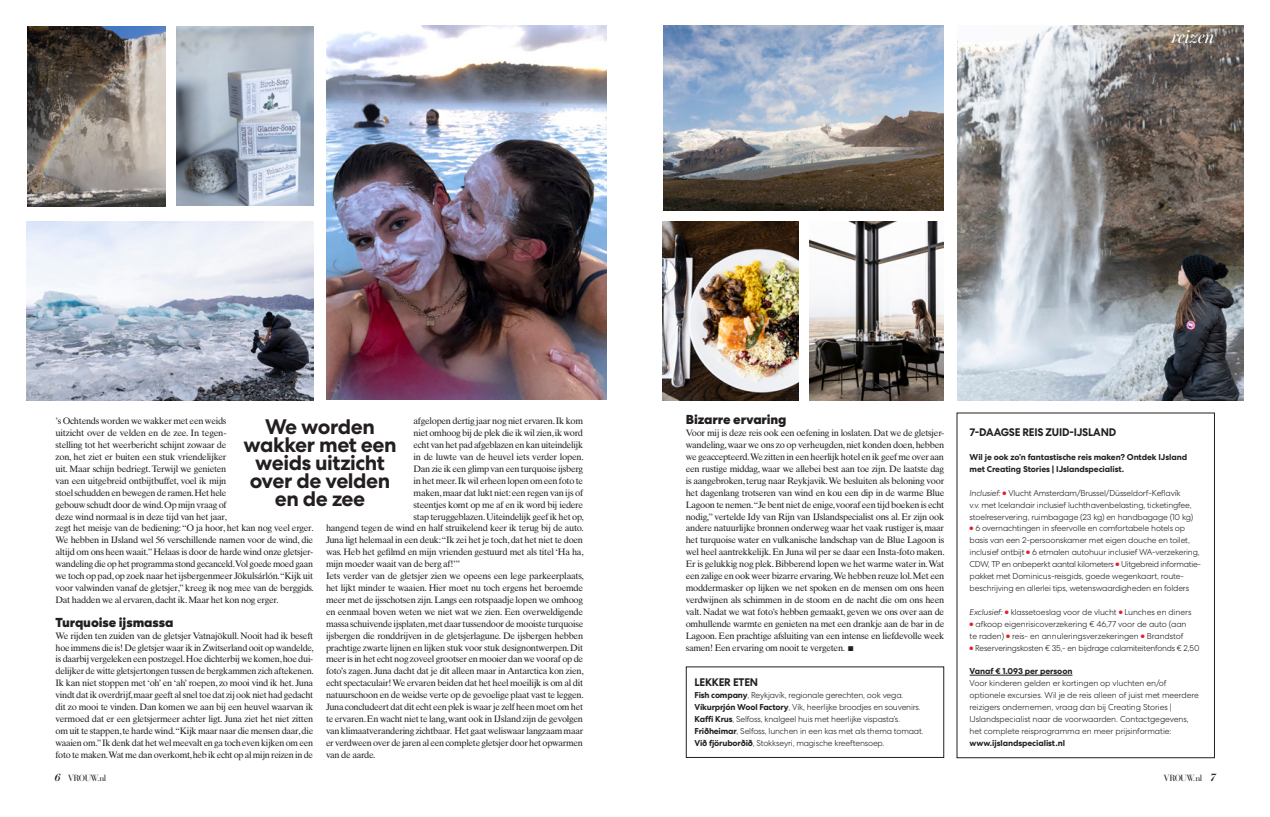
<style>
.page{position:relative;width:1270px;height:817px;background:#fff}
.page>*{position:absolute;margin:0;border:0;box-sizing:border-box;transform-origin:0 0}
.t1{font:700 21px/18px "Centra No 2";letter-spacing:-.02em;color:#231f20;text-align:center}
.t2{font:italic 20px "Austin";color:#231f20}
.t3{font:italic 20px "Austin";color:#fff}
.t4{font:800 13px "Centra No 2";letter-spacing:-.01em;color:#231f20}
.t5{font:700 11px "Centra No 2";letter-spacing:-.02em;color:#231f20}
.t6{font:9.3px/11.9px "Times Ten LT Std";letter-spacing:-.03em;color:#231f20;text-align:justify}
.t7{font:8.8px "Bauer Bodoni Std";letter-spacing:-.06em;color:#231f20}
.t8{font:300 8.5px/11.9px "Centra No 2";letter-spacing:-.02em;color:#231f20}
.t9{font:700 8.5px/11.9px "Centra No 2";letter-spacing:-.01em;color:#231f20}
.s1{font-weight:700}
.s2{font-style:italic}
.s3{color:#e41f25}
.s4{font-family:"Austin";font-weight:500;font-style:italic;font-size:11px}
</style>
<div class="page">
<img style="left:326px;top:26px;width:281px;height:374px">
<img style="left:27px;top:221px;width:286px;height:179px">
<img style="left:663px;top:26px;width:281px;height:184px">
<img style="left:663px;top:221px;width:136px;height:179px">
<img style="left:27px;top:26px;width:139px;height:180px">
<img style="left:810px;top:221px;width:134px;height:179px">
<img style="left:177px;top:26px;width:136px;height:180px">
<img style="left:957px;top:26px;width:286px;height:374px">
<hr style="left:970px;top:674px;width:102px;height:1px;background:#231f20">
<h2 class="t2" style="left:55px;top:23px;width:44px">reizen</h2>
<h2 class="t3" style="left:1172px;top:23px;width:44px">reizen</h2>
<p class="t6" style="left:56px;top:415px;width:260px;text-align:left">’s Ochtends worden we wakker met een weids<br>uitzicht over de velden en de zee. In tegen-<br>stelling tot het weerbericht schijnt zowaar de<br>zon, het ziet er buiten een stuk vriendelijker<br>uit. Maar schijn bedriegt. Terwijl we genieten<br>van een uitgebreid ontbijtbuffet, voel ik mijn<br>stoel schudden en bewegen de ramen. Het hele<br>gebouw schudt door de wind. Op mijn vraag of<br>deze wind normaal is in deze tijd van het jaar,<br>zegt het meisje van de bediening: “O ja hoor, het kan nog veel erger.<br>We hebben in IJsland wel 56 verschillende namen voor de wind, die altijd om ons heen waait.” Helaas is door de harde wind onze gletsjer&shy;wandeling die op het programma stond gecanceld.Vol goede moed gaan we toch op pad, op zoek naar het ijsbergenmeer Jökulsárlón. “Kijk uit voor valwinden vanaf de gletsjer,” kreeg ik nog mee van de berggids.<br>Dat hadden we al ervaren, dacht ik. Maar het kon nog erger.</p>
<h3 class="t4" style="left:56px;top:614px;width:119px">Turquoise ijsmassa</h3>
<p class="t6" style="left:56px;top:629px;width:260px">We rijden ten zuiden van de gletsjer Vatnajökull. Nooit had ik beseft hoe immens die is! De gletsjer waar ik in Zwitserland ooit op wandelde, is daarbij vergeleken een postzegel. Hoe dichterbij we komen, hoe dui&shy;delijker de witte gletsjertongen tussen de bergkammen zich aftekenen.<br>Ik kan niet stoppen met ‘oh’ en ‘ah’ roepen, zo mooi vind ik het. Juna vindt dat ik overdrijf, maar geeft al snel toe dat zij ook niet had gedacht dit zo mooi te vinden. Dan komen we aan bij een heuvel waarvan ik vermoed dat er een gletsjermeer achter ligt. Juna ziet het niet zitten om uit te stappen, te harde wind. “Kijk maar naar die mensen daar, die waaien om.” Ik denk dat het wel meevalt en ga toch even kijken om een foto te maken.Wat me dan overkomt, heb ik echt op al mijn reizen in de</p>
<p class="t6" style="left:414px;top:415px;width:171px">afgelopen dertig jaar nog niet ervaren. Ik kom</p>
<p class="t6" style="left:414px;top:427px;width:171px">niet omhoog bij de plek die ik wil zien, ik word</p>
<p class="t6" style="left:414px;top:439px;width:171px">echt van het pad afgeblazen en kan uiteindelijk</p>
<p class="t6" style="left:414px;top:450px;width:172px">in de luwte van de heuvel iets verder lopen.</p>
<p class="t6" style="left:414px;top:462px;width:171px">Dan zie ik een glimp van een turquoise ijsberg</p>
<p class="t6" style="left:414px;top:474px;width:171px">in het meer. Ik wil erheen lopen om een foto te</p>
<p class="t6" style="left:414px;top:486px;width:171px">maken, maar dat lukt niet: een regen van ijs of</p>
<p class="t6" style="left:414px;top:498px;width:171px">steentjes komt op me af en ik word bij iedere</p>
<p class="t6" style="left:414px;top:510px;width:172px">stap teruggeblazen. Uiteindelijk geef ik het op,</p>
<p class="t6" style="left:326px;top:522px;width:259px">hangend tegen de wind en half struikelend keer ik terug bij de auto.</p>
<p class="t6" style="left:326px;top:534px;width:259px">Juna ligt helemaal in een deuk: “Ik zei het je toch, dat het niet te doen</p>
<p class="t6" style="left:326px;top:546px;width:259px">was. Heb het gefilmd en mijn vrienden gestuurd met als titel ‘Ha ha,</p>
<p class="t6" style="left:326px;top:558px;width:136px">mijn moeder waait van de berg af!’”</p>
<p class="t6" style="left:326px;top:569px;width:259px">Iets verder van de gletsjer zien we opeens een lege parkeerplaats,</p>
<p class="t6" style="left:326px;top:581px;width:259px">het lijkt minder te waaien. Hier moet nu toch ergens het beroemde</p>
<p class="t6" style="left:326px;top:593px;width:259px">meer met de ijsschotsen zijn. Langs een rotspaadje lopen we omhoog</p>
<p class="t6" style="left:326px;top:605px;width:259px">en eenmaal boven weten we niet wat we zien. Een overweldigende</p>
<p class="t6" style="left:326px;top:617px;width:259px">massa schuivende ijsplaten, met daar tussendoor de mooiste turquoise</p>
<p class="t6" style="left:326px;top:629px;width:259px">ijsbergen die ronddrijven in de gletsjerlagune. De ijsbergen hebben</p>
<p class="t6" style="left:326px;top:641px;width:259px">prachtige zwarte lijnen en lijken stuk voor stuk designontwerpen. Dit</p>
<p class="t6" style="left:326px;top:653px;width:259px">meer is in het echt nog zoveel grootser en mooier dan we vooraf op de</p>
<p class="t6" style="left:326px;top:665px;width:259px">foto’s zagen. Juna dacht dat je dit alleen maar in Antarctica kon zien,</p>
<p class="t6" style="left:326px;top:677px;width:259px">echt spectaculair! We ervaren beiden dat het heel moeilijk is om al dit</p>
<p class="t6" style="left:326px;top:688px;width:259px">natuurschoon en de weidse verte op de gevoelige plaat vast te leggen.</p>
<p class="t6" style="left:326px;top:700px;width:259px">Juna concludeert dat dit echt een plek is waar je zelf heen moet om het</p>
<p class="t6" style="left:326px;top:712px;width:259px">te ervaren. En wacht niet te lang, want ook in IJsland zijn de gevolgen</p>
<p class="t6" style="left:326px;top:724px;width:259px">van klimaatverandering zichtbaar. Het gaat weliswaar langzaam maar</p>
<p class="t6" style="left:326px;top:736px;width:259px">er verdween over de jaren al een complete gletsjer door het opwarmen</p>
<p class="t6" style="left:326px;top:748px;width:51px">van de aarde.</p>
<h1 class="t1" style="left:243px;top:418px;width:155px">We worden wakker met een weids uitzicht over de velden en de zee</h1>
<h3 class="t4" style="left:686px;top:412px;width:102px">Bizarre ervaring</h3>
<p class="t6" style="left:686px;top:427px;width:261px">Voor mij is deze reis ook een oefening in loslaten. Dat we de gletsjer&shy;wandeling, waar we ons zo op verheugden, niet konden doen, hebben we geaccepteerd. We zitten in een heerlijk hotel en ik geef me over aan een rustige middag, waar we allebei best aan toe zijn. De laatste dag is aangebroken, terug naar Reykjavik. We besluiten als beloning voor het dagenlang trotseren van wind en kou een dip in de warme Blue Lagoon te nemen. “Je bent niet de enige, vooraf een tijd boeken is echt nodig,” vertelde Idy van Rijn van IJslandspecialist ons al. Er zijn ook andere natuurlijke bronnen onderweg waar het vaak rustiger is, maar het turquoise water en vulkanische landschap van de Blue Lagoon is wel heel aantrekkelijk. En Juna wil per se daar een Insta-foto maken.<br>Er is gelukkig nog plek. Bibberend lopen we het warme water in. Wat een zalige en ook weer bizarre ervaring. We hebben reuze lol. Met een moddermasker op lijken we net spoken en de mensen om ons heen verdwijnen als schimmen in de stoom en de nacht die om ons heen valt. Nadat we wat foto’s hebben gemaakt, geven we ons over aan de omhullende warmte en genieten na met een drankje aan de bar in de Lagoon. Een prachtige afsluiting van een intense en liefdevolle week samen! Een ervaring om nooit te vergeten. ■</p>
<p class="t5" style="left:694px;top:675px;width:65px">LEKKER ETEN</p>
<p class="t8" style="left:694px;top:689px;width:231px"><span class="s1">Fish company</span>, Reykjavík, regionale gerechten, ook vega.<br><span class="s1">Víkurprjón Wool Factory</span>, Vík, heerlijke broodjes en souvenirs.<br><span class="s1">Kaffi Krus</span>, Selfoss, knalgeel huis met heerlijke vispasta’s.<br><span class="s1">Friðheimar</span>, Selfoss, lunchen in een kas met als thema tomaat.<br><span class="s1">Við fjöruborðið</span>, Stokkseyri, magische kreeftensoep.</p>
<p class="t5" style="left:970px;top:425px;width:148px">7-DAAGSE REIS ZUID-IJSLAND</p>
<p class="t9" style="left:970px;top:451px;width:219px">Wil je ook zo’n fantastische reis maken? Ontdek IJsland met Creating Stories | IJslandspecialist.</p>
<p class="t8" style="left:970px;top:486px;width:225px"><span class="s2">Inclusief:</span> <span class="s3">●</span> Vlucht Amsterdam/Brussel/Düsseldorf-Keflavík<br>v.v. met Icelandair inclusief luchthavenbelasting, ticketingfee, stoelreservering, ruimbagage (23 kg) en handbagage (10 kg)</p>
<p class="t8" style="left:970px;top:522px;width:232px"><span class="s3">●</span> 6 overnachtingen in sfeervolle en comfortabele hotels op basis van een 2-persoonskamer met eigen douche en toilet, inclusief ontbijt <span class="s3">●</span> 6 etmalen autohuur inclusief WA-verzekering, CDW, TP en onbeperkt aantal kilometers <span class="s3">●</span> Uitgebreid informatie&shy;pakket met Dominicus-reisgids, goede wegenkaart, route&shy;beschrijving en allerlei tips, wetenswaardigheden en folders</p>
<p class="t8" style="left:970px;top:605px;width:223px"><span class="s2">Exclusief:</span> <span class="s3">●</span> klassetoeslag voor de vlucht <span class="s3">●</span> Lunches en diners</p>
<p class="t8" style="left:970px;top:617px;width:218px"><span class="s3">●</span> afkoop eigenrisicoverzekering € 46,77 voor de auto (aan te raden) <span class="s3">●</span> reis- en annuleringsverzekeringen <span class="s3">●</span> Brandstof</p>
<p class="t8" style="left:970px;top:641px;width:231px"><span class="s3">●</span> Reserveringskosten € 35,- en bijdrage calamiteitenfonds € 2,50</p>
<p class="t9" style="left:970px;top:665px;width:104px">Vanaf € 1.093 per persoon</p>
<p class="t8" style="left:970px;top:677px;width:231px">Voor kinderen gelden er kortingen op vluchten en/of optionele excursies. Wil je de reis alleen of juist met meerdere reizigers ondernemen, vraag dan bij Creating Stories | IJslandspecialist naar de voorwaarden. Contactgegevens, het complete reisprogramma en meer prijsinformatie:</p>
<p class="t9" style="left:970px;top:736px;width:97px">www.ijslandspecialist.nl</p>
<p class="t7" style="left:55px;top:772px;width:53px"><span class="s4">6</span> VROUW.nl</p>
<p class="t7" style="left:1164px;top:772px;width:53px">VROUW.nl <span class="s4">7</span></p>
</div>
